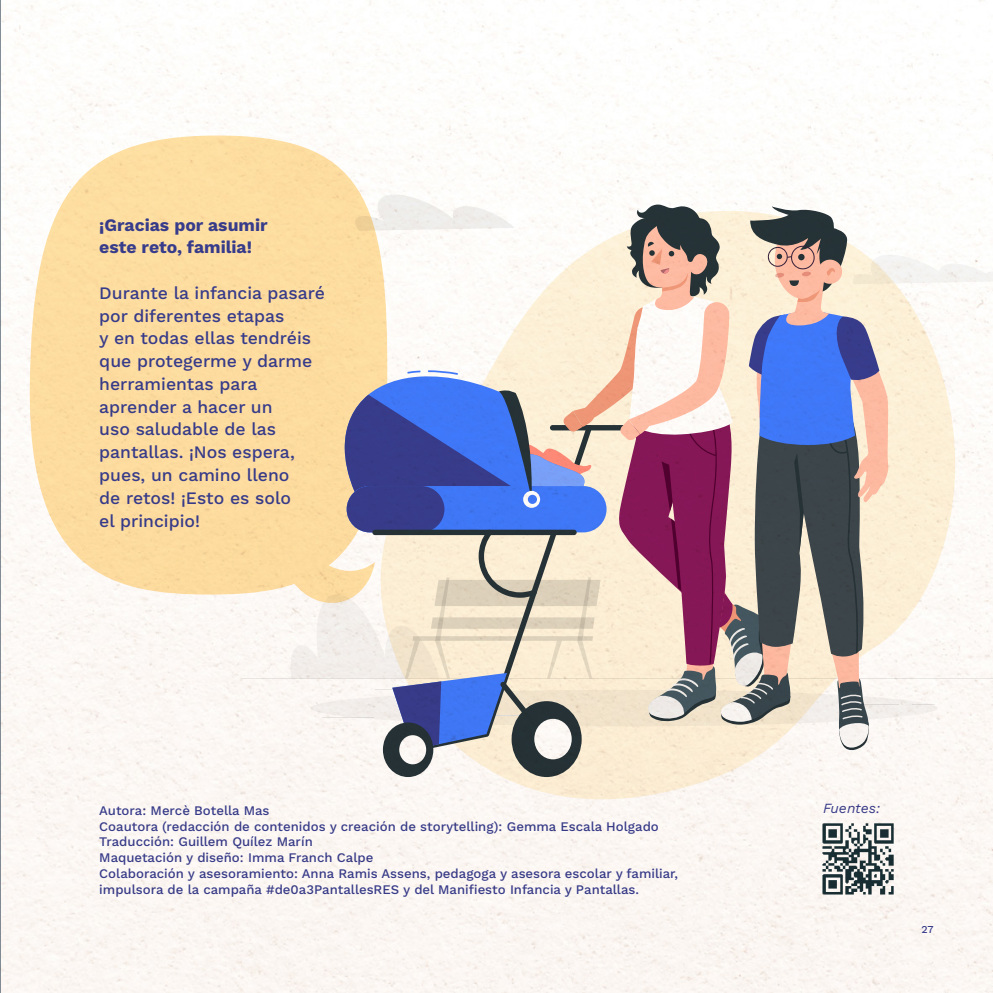
<style>
.page{position:relative;width:993px;height:993px;background:#fff}
.page>*{position:absolute;margin:0;border:0;box-sizing:border-box;transform-origin:0 0}
.t1{font:500 17.5px/22.8px "Work Sans";color:#383d8f}
.t2{font:700 17.5px/22.8px "Work Sans";color:#383d8f}
.t3{font:italic 14px "Work Sans";color:#383d8f}
.t4{font:500 13.12px/15.8px "Work Sans";color:#383d8f}
.t5{font:500 10.5px "Work Sans";color:#383d8f}
</style>
<div class="page">
<img style="left:0;top:0;width:992px;height:992px">
<h1 class="t2" style="left:99px;top:214px;width:170px">¡Gracias por asumir este reto, familia!</h1>
<p class="t1" style="left:99px;top:282px;width:227px">Durante la infancia pasaré por diferentes etapas<br>y en todas ellas tendréis que protegerme y darme herramientas para aprender a hacer un<br>uso saludable de las pantallas. ¡Nos espera, pues, un camino lleno<br>de retos! ¡Esto es solo<br>el principio!</p>
<p class="t4" style="left:99px;top:802px;width:580px">Autora: Mercè Botella Mas<br>Coautora (redacción de contenidos y creación de storytelling): Gemma Escala Holgado Traducción: Guillem Quílez Marín<br>Maquetación y diseño: Imma Franch Calpe<br>Colaboración y asesoramiento: Anna Ramis Assens, pedagoga y asesora escolar y familiar, impulsora de la campaña #de0a3PantallesRES y del Manifiesto Infancia y Pantallas.</p>
<p class="t3" style="left:822px;top:797px;width:59px">Fuentes:</p>
<p class="t5" style="left:921px;top:923px;width:14px">27</p>
</div>
